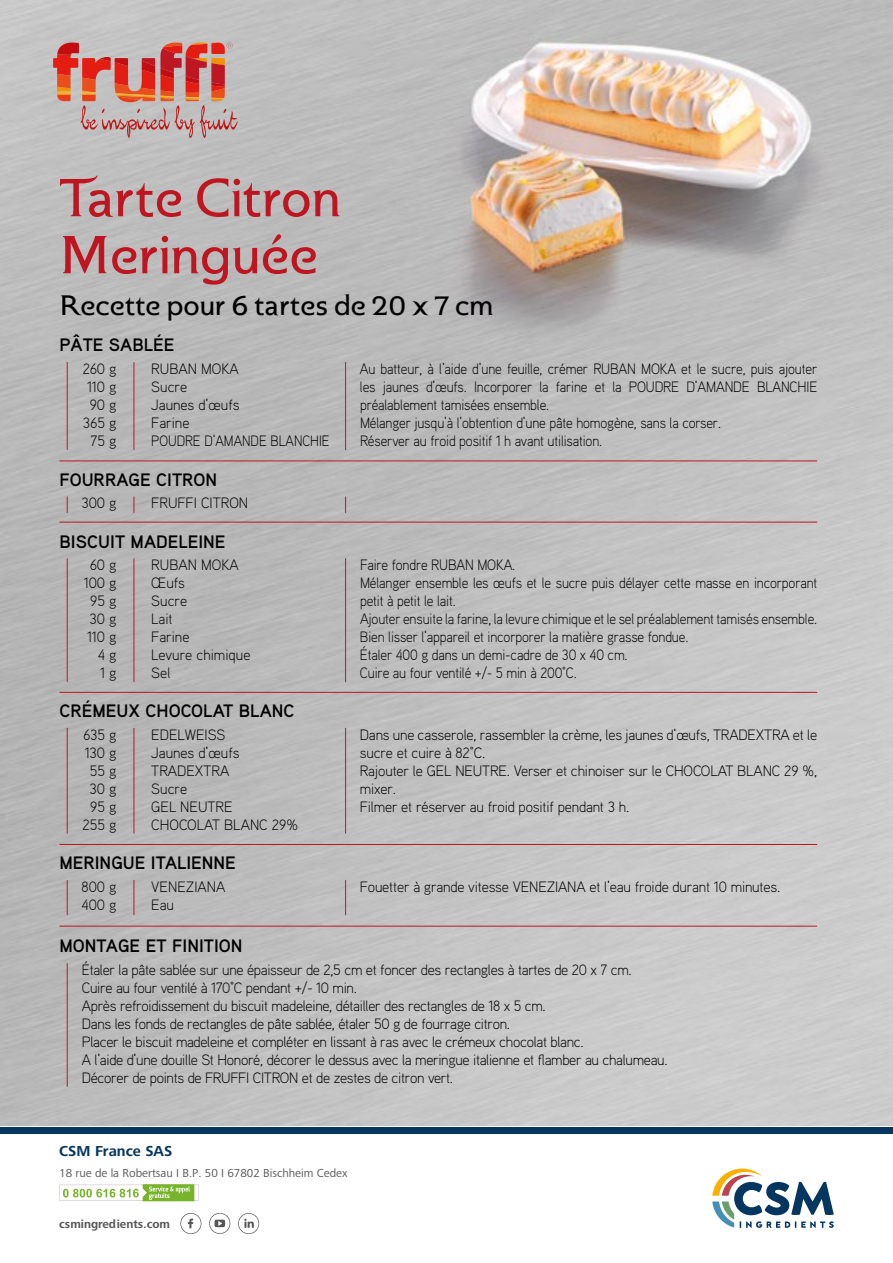
<style>
.page{position:relative;width:893px;height:1263px;background:#fff}
.page>*{position:absolute;margin:0;border:0;box-sizing:border-box;transform-origin:0 0}
.t1{font:54px/57px "Plastilin";color:#be1621}
.t2{font:28.5px "Plastilin";color:#000}
.t3{font:700 18px "Aaux";color:#000}
.t4{font:300 15px/18px "Aaux";letter-spacing:-.01em;color:#000;scale:.94 1}
.t5{font:300 15px/18px "Aaux";letter-spacing:-.01em;color:#000}
.t6{font:700 15px "Frutiger Next Pro";color:#05365f}
.t7{font:12px "Frutiger Next Pro";color:#575756}
.t8{font:700 12px "Frutiger Next Pro";color:#575756}
.t9{font:12px "Gotham Rounded";color:#575756}
</style>
<div class="page">
<img style="left:0;top:0;width:893px;height:1126px">
<svg style="left:53px;top:43px;width:185px;height:95px;background:#c88c85"></svg>
<hr style="left:59px;top:460px;width:758px;height:1px;background:#be1621">
<hr style="left:59px;top:522px;width:758px;height:1px;background:#be1621">
<hr style="left:59px;top:692px;width:758px;height:1px;background:#be1621">
<hr style="left:59px;top:844px;width:758px;height:1px;background:#be1621">
<hr style="left:59px;top:926px;width:758px;height:1px;background:#be1621">
<hr style="left:134px;top:362px;width:1px;height:88px;background:#be1621">
<hr style="left:134px;top:558px;width:1px;height:124px;background:#be1621">
<hr style="left:134px;top:728px;width:1px;height:105px;background:#be1621">
<hr style="left:134px;top:880px;width:1px;height:35px;background:#be1621">
<svg style="left:134px;top:496px;width:1px;height:17px"></svg>
<hr style="left:345px;top:362px;width:1px;height:88px;background:#be1621">
<hr style="left:345px;top:558px;width:1px;height:124px;background:#be1621">
<hr style="left:345px;top:728px;width:1px;height:105px;background:#be1621">
<hr style="left:345px;top:880px;width:1px;height:35px;background:#be1621">
<svg style="left:345px;top:496px;width:1px;height:17px"></svg>
<hr style="left:67px;top:362px;width:1px;height:88px;background:#be1621">
<hr style="left:67px;top:558px;width:1px;height:124px;background:#be1621">
<hr style="left:67px;top:728px;width:1px;height:105px;background:#be1621">
<hr style="left:67px;top:880px;width:1px;height:35px;background:#be1621">
<hr style="left:67px;top:963px;width:1px;height:124px;background:#be1621">
<svg style="left:67px;top:496px;width:1px;height:17px"></svg>
<div style="left:0;top:1127px;width:893px;height:6px;background:#05365f"></div>
<svg style="left:59px;top:1184px;width:140px;height:17px"></svg>
<svg style="left:209px;top:1213px;width:51px;height:21px"></svg>
<svg style="left:180px;top:1213px;width:21px;height:21px"></svg>
<svg style="left:712px;top:1168px;width:122px;height:60px"></svg>
<h1 class="t1" style="left:59px;top:173px;width:283px">Tarte Citron<br>Meringuée</h1>
<h2 class="t2" style="left:59px;top:288px;width:436px">Recette pour 6 tartes de 20 x 7 cm</h2>
<p class="t3" style="left:59px;top:334px;width:116px">PÂTE SABLÉE</p>
<p class="t5" style="left:83px;top:359px;width:35px;text-align:center">260 g<br>110 g<br>90 g<br>365 g<br>75 g</p>
<p class="t5" style="left:151px;top:359px;width:180px">RUBAN MOKA<br>Sucre<br>Jaunes d’œufs<br>Farine<br>POUDRE D’AMANDE BLANCHIE</p>
<p class="t3" style="left:59px;top:468px;width:159px">FOURRAGE CITRON</p>
<p class="t5" style="left:81px;top:493px;width:37px">300 g</p>
<p class="t5" style="left:151px;top:493px;width:98px">FRUFFI CITRON</p>
<p class="t3" style="left:59px;top:530px;width:168px">BISCUIT MADELEINE</p>
<p class="t5" style="left:84px;top:555px;width:34px;text-align:right">60 g<br>100 g<br>95 g<br>30 g<br>110 g<br>4 g<br>1 g</p>
<p class="t5" style="left:151px;top:555px;width:101px">RUBAN MOKA<br>Œufs<br>Sucre<br>Lait<br>Farine<br>Levure chimique<br>Sel</p>
<p class="t3" style="left:59px;top:699px;width:237px">CRÉMEUX CHOCOLAT BLANC</p>
<p class="t5" style="left:83px;top:725px;width:35px;text-align:center">635 g<br>130 g<br>55 g<br>30 g<br>95 g<br>255 g</p>
<p class="t5" style="left:151px;top:725px;width:148px">EDELWEISS<br>Jaunes d’œufs<br>TRADEXTRA<br>Sucre<br>GEL NEUTRE<br>CHOCOLAT BLANC 29%</p>
<p class="t3" style="left:59px;top:852px;width:178px">MERINGUE ITALIENNE</p>
<p class="t5" style="left:81px;top:877px;width:37px">800 g<br>400 g</p>
<p class="t5" style="left:151px;top:877px;width:76px">VENEZIANA<br>Eau</p>
<p class="t4" style="left:360px;top:359px;width:488px">Au batteur, à l’aide d’une feuille, crémer RUBAN MOKA et le sucre, puis ajouter les jaunes d’œufs. Incorporer la farine et la POUDRE D’AMANDE BLANCHIE préalablement tamisées ensemble.<br>Mélanger jusqu’à l’obtention d’une pâte homogène, sans la corser.<br>Réserver au froid positif 1 h avant utilisation.</p>
<p class="t4" style="left:360px;top:555px;width:488px">Faire fondre RUBAN MOKA.<br>Mélanger ensemble les œufs et le sucre puis délayer cette masse en incorporant petit à petit le lait.<br>Ajouter ensuite la farine, la levure chimique et le sel préalablement tamisés ensemble.<br>Bien lisser l’appareil et incorporer la matière grasse fondue.<br>Étaler 400 g dans un demi-cadre de 30 x 40 cm.<br>Cuire au four ventilé +/- 5 min à 200°C.</p>
<p class="t5" style="left:360px;top:725px;width:459px">Dans une casserole, rassembler la crème, les jaunes d’œufs, TRADEXTRA et le sucre et cuire à 82°C.<br>Rajouter le GEL NEUTRE. Verser et chinoiser sur le CHOCOLAT BLANC 29 %, mixer.<br>Filmer et réserver au froid positif pendant 3 h.</p>
<p class="t5" style="left:360px;top:877px;width:422px">Fouetter à grande vitesse VENEZIANA et l’eau froide durant 10 minutes.</p>
<p class="t3" style="left:59px;top:934px;width:185px">MONTAGE ET FINITION</p>
<p class="t4" style="left:82px;top:960px;width:625px">Étaler la pâte sablée sur une épaisseur de 2,5 cm et foncer des rectangles à tartes de 20 x 7 cm.<br>Cuire au four ventilé à 170°C pendant +/- 10 min.<br>Après refroidissement du biscuit madeleine, détailler des rectangles de 18 x 5 cm.<br>Dans les fonds de rectangles de pâte sablée, étaler 50 g de fourrage citron.<br>Placer le biscuit madeleine et compléter en lissant à ras avec le crémeux chocolat blanc.<br>A l’aide d’une douille St Honoré, décorer le dessus avec la meringue italienne et flamber au chalumeau.<br>Décorer de points de FRUFFI CITRON et de zestes de citron vert.</p>
<p class="t6" style="left:59px;top:1143px;width:115px">CSM France SAS</p>
<p class="t7" style="left:59px;top:1166px;width:290px">18 rue de la Robertsau I B.P. 50 I 67802 Bischheim Cedex</p>
<p class="t9" style="left:36px;top:1166px;width:66px">CSM F anc</p>
<p class="t8" style="left:59px;top:1217px;width:112px">csmingredients.com</p>
</div>
